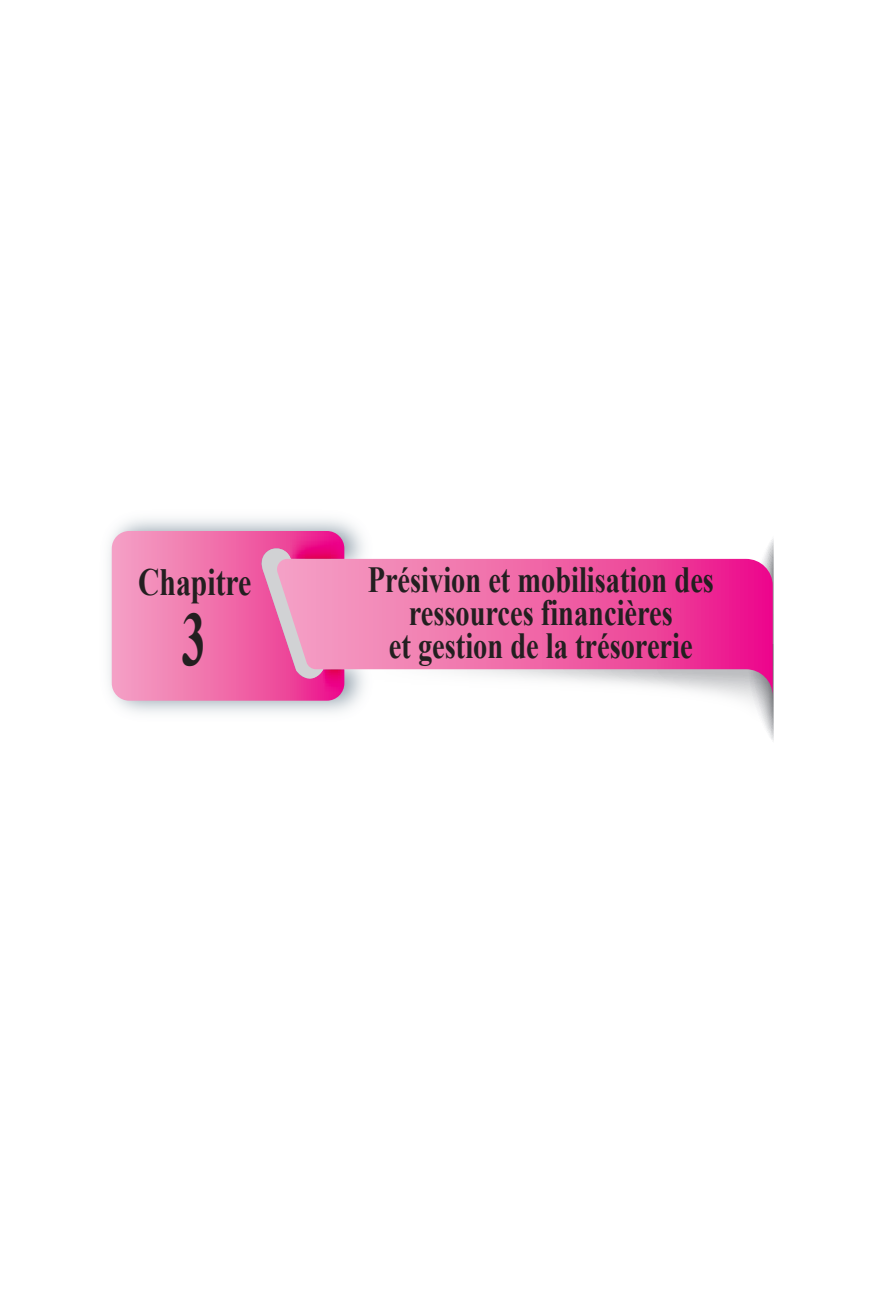
<style>
.page{position:relative;width:893px;height:1290px;background:#fff}
.page>*{position:absolute;margin:0;border:0;box-sizing:border-box;transform-origin:0 0}
.t1{font:700 75.95px "Times New Roman";color:#231f20;scale:.63 1}
.t2{font:700 38.5px "Times New Roman";color:#231f20;scale:.77 1}
.t3{font:700 36.75px/33.2px "Times New Roman";color:#231f20;text-align:center;scale:.77 1}
</style>
<div class="page">
<svg style="left:740px;top:539px;width:34px;height:202px"></svg>
<svg style="left:730px;top:696px;width:43px;height:45px"></svg>
<img style="left:108px;top:518px;width:272px;height:195px">
<svg style="left:112px;top:521px;width:232px;height:180px;background:#ee7fb3"></svg>
<svg style="left:275px;top:559px;width:498px;height:137px;background:#ee78b3"></svg>
<p class="t2" style="left:138px;top:555px;width:149px">Chapitre</p>
<h1 class="t1" style="left:182px;top:584px;width:39px">3</h1>
<p class="t3" style="left:368px;top:562px;width:451px">Présivion et mobilisation des ressources financières<br>et gestion de la trésorerie</p>
</div>
